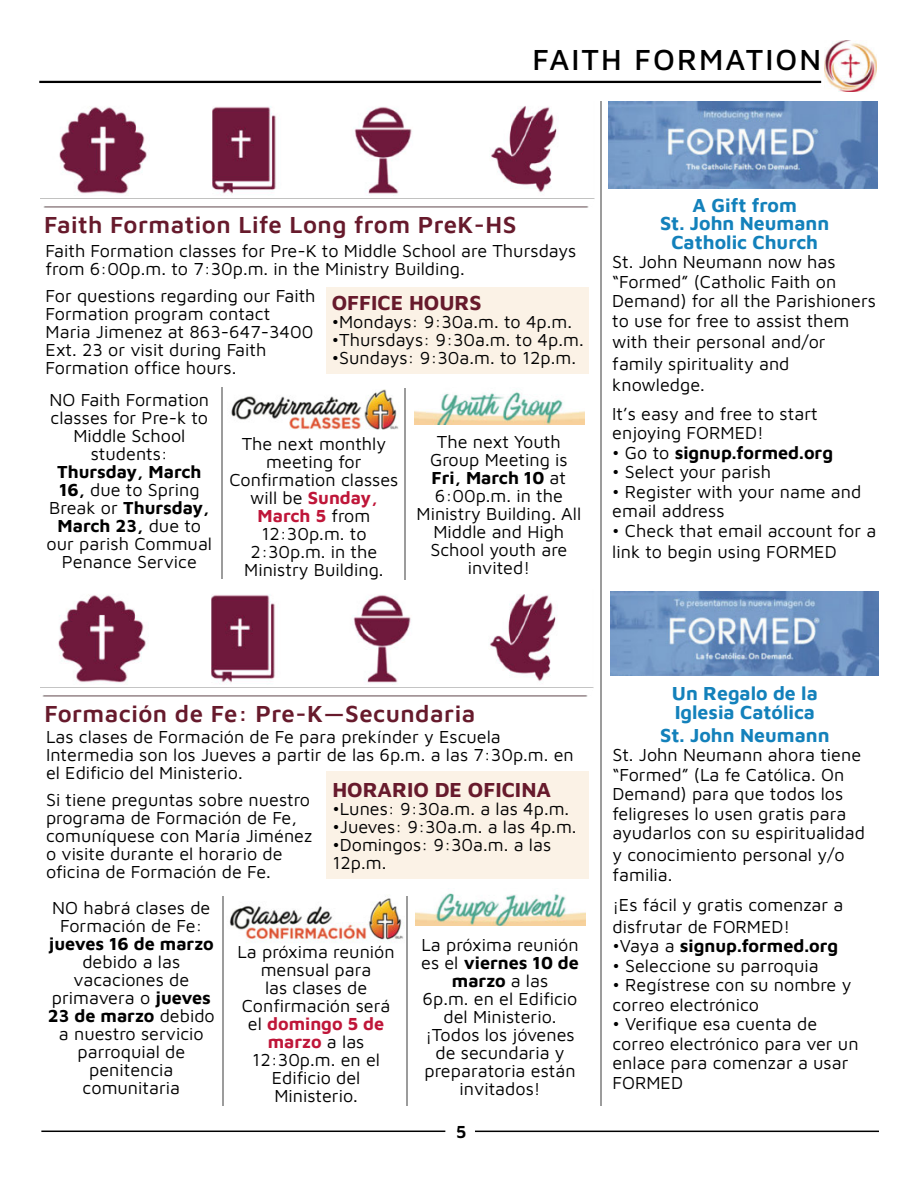
<style>
.page{position:relative;width:918px;height:1188px;background:#fff}
.page>*{position:absolute;margin:0;border:0;box-sizing:border-box;transform-origin:0 0}
.Page_Title_-_Odds{font:500 30px "Maven Pro";letter-spacing:.07em;color:#000}
.Header1{font:600 24px "Maven Pro";letter-spacing:.02em;color:#671a2c}
.Body_Copy{font:700 21px "Jcyptx Maven Pro";color:#671a2c}
.Subhead1{font:700 19.5px "Jcyptx Maven Pro";color:#1381bb}
.Subhead1-2{font:700 19.5px "Hfkyns Maven Pro";color:#1381bb}
.Body_Copy-2{font:700 19.5px "Hfkyns Maven Pro";color:#1381bb}
.Body_Copy-3{font:18px/18px "Nwqttw Maven Pro";color:#000;text-align:center}
.Body_Copy-4{font:18px/18px "Jvcqqn Maven Pro";color:#000;text-align:center}
.Body_Copy-5{font:700 18px "Hfkyns Maven Pro";color:#000}
.Page_Numbers{font:600 18px "Maven Pro";color:#000}
.s1{font-family:"Nwqttw Maven Pro"}
.s2{font-family:"Jvcqqn Maven Pro"}
.s3{font-family:"Hfkyns Maven Pro";font-weight:700}
.s4{font-family:"Jcyptx Maven Pro";font-weight:700}
.s5{font-family:"Hfkyns Maven Pro";font-weight:700;color:#bf1639}
.s6{font-family:"Jcyptx Maven Pro";font-weight:700;color:#bf1639}
.s7{font-family:"Nwqttw Maven Pro";font-weight:400}
.s8{font-family:"Hfkyns Maven Pro"}
</style>
<div class="page">
<hr style="left:39px;top:81px;width:782px;height:2px;background:#000">
<svg style="left:824px;top:57px;width:53px;height:35px"></svg>
<img style="left:825px;top:40px;width:51px;height:51px">
<hr style="left:41px;top:1131px;width:404px;height:1px;background:#000">
<hr style="left:475px;top:1131px;width:404px;height:1px;background:#000">
<img style="left:41px;top:106px;width:553px;height:102px">
<hr style="left:600px;top:101px;width:2px;height:1005px;background:#9c9c9c">
<hr style="left:221px;top:388px;width:2px;height:191px;background:#9c9c9c">
<hr style="left:404px;top:389px;width:2px;height:191px;background:#9c9c9c">
<hr style="left:223px;top:896px;width:1px;height:209px;background:#9c9c9c">
<hr style="left:406px;top:897px;width:1px;height:209px;background:#9c9c9c">
<img style="left:40px;top:594px;width:553px;height:102px">
<img style="left:609px;top:101px;width:269px;height:88px">
<img style="left:610px;top:592px;width:268px;height:84px">
<img style="left:414px;top:392px;width:170px;height:33px">
<img style="left:231px;top:390px;width:168px;height:40px">
<img style="left:415px;top:888px;width:170px;height:38px">
<img style="left:229px;top:896px;width:175px;height:47px">
<div style="left:326px;top:287px;width:262px;height:87px;background:#fbf2e6"></div>
<div style="left:326px;top:771px;width:263px;height:107px;background:#fbf2e6"></div>
<p class="Page_Title_-_Odds" style="left:533px;top:39px;width:290px">FAITH FORMATION</p>
<p class="Header1" style="left:44px;top:209px;width:474px">Faith Formation Life Long from PreK-HS</p>
<p class="Body_Copy-4" style="left:46px;top:240px;width:532px;text-align:left">Faith Formation classes for Pre-K to Middle School are Thursdays <span class="s1">from 6:00p.m. to 7:30p.m. in the Ministry Building.</span></p>
<p class="Body_Copy-4" style="left:46px;top:285px;width:272px">For questions regarding our Faith</p>
<p class="Body_Copy-3" style="left:46px;top:303px;width:226px">Formation program contact</p>
<p class="Body_Copy-3" style="left:46px;top:321px;width:269px">Maria Jimenez at 863-647-3400</p>
<p class="Body_Copy-3" style="left:46px;top:339px;width:222px">Ext. 23 or visit during Faith</p>
<p class="Body_Copy-4" style="left:46px;top:357px;width:192px">Formation office hours.</p>
<p class="Body_Copy" style="left:332px;top:288px;width:151px">OFFICE HOURS</p>
<p class="Body_Copy-3" style="left:332px;top:312px;width:242px">•Mondays: 9:30a.m. to 4p.m.</p>
<p class="Body_Copy-3" style="left:332px;top:330px;width:254px">•Thursdays: 9:30a.m. to 4p.m.</p>
<p class="Body_Copy-3" style="left:332px;top:348px;width:246px">•Sundays: 9:30a.m. to 12p.m.</p>
<p class="Body_Copy-3" style="left:50px;top:390px;width:161px">NO Faith Formation <span class="s2">classes for Pre-k to<br></span>Middle School students:</p>
<p class="Body_Copy-3" style="left:47px;top:462px;width:167px"><span class="s3">Thursday, March<br></span><span class="s4">16,</span> due to Spring<br><span class="s2">Break or</span> <span class="s3">Thursday,<br></span><span class="s4">March 23,</span> due to our parish Commual<br><span class="s2">Penance Service</span></p>
<p class="Body_Copy-3" style="left:242px;top:434px;width:146px">The next monthly meeting for</p>
<p class="Body_Copy-3" style="left:229px;top:470px;width:171px"><span class="s2">Confirmation classes </span>will be <span class="s5">Sunday,<br></span><span class="s6">March 5</span> from<br>12:30p.m. to<br>2:30p.m. in the<br>Ministry Building.</p>
<p class="Body_Copy-3" style="left:417px;top:431px;width:166px">The next Youth<br>Group Meeting is<br><span class="s4">Fri, March 10</span> at<br>6:00p.m. in the<br>Ministry Building. All<br>Middle and High<br>School youth are invited!</p>
<p class="Subhead1-2" style="left:693px;top:192px;width:106px">A Gift from</p>
<p class="Subhead1-2" style="left:660px;top:210px;width:171px">St. John Neumann</p>
<p class="Body_Copy-2" style="left:671px;top:228px;width:148px">Catholic Church</p>
<p class="Body_Copy-3" style="left:612px;top:252px;width:225px">St. John Neumann now has</p>
<p class="Body_Copy-3" style="left:612px;top:271px;width:226px">“Formed” (Catholic Faith on</p>
<p class="Body_Copy-4" style="left:612px;top:291px;width:265px">Demand) for all the Parishioners</p>
<p class="Body_Copy-3" style="left:612px;top:308px;width:239px;line-height:21.6px;text-align:left">to use for free to assist them with their personal and/or family spirituality and knowledge.</p>
<p class="Body_Copy-3" style="left:612px;top:403px;width:207px">It’s easy and free to start</p>
<p class="Body_Copy-3" style="left:612px;top:423px;width:153px">enjoying FORMED!</p>
<p class="Body_Copy-5" style="left:612px;top:440px;width:222px"><span class="s7">• Go to</span> signup.formed.org</p>
<p class="Body_Copy-3" style="left:612px;top:462px;width:160px">• Select your parish</p>
<p class="Body_Copy-3" style="left:612px;top:481px;width:251px">• Register with your name and</p>
<p class="Body_Copy-3" style="left:612px;top:501px;width:114px">email address</p>
<p class="Body_Copy-3" style="left:612px;top:519px;width:266px;line-height:21.6px;text-align:left">• Check that email account for a link to begin using FORMED</p>
<p class="Header1" style="left:44px;top:697px;width:432px">Formación de Fe: Pre-K—Secundaria</p>
<p class="Body_Copy-4" style="left:46px;top:727px;width:529px;text-align:left">Las clases de Formación de Fe para prekínder y Escuela<br><span class="s1">Intermedia son los Jueves a partir de las 6p.m. a las 7:30p.m. en </span>el Edificio del Ministerio.</p>
<p class="Body_Copy-3" style="left:46px;top:790px;width:266px">Si tiene preguntas sobre nuestro</p>
<p class="Body_Copy-4" style="left:46px;top:808px;width:253px">programa de Formación de Fe,</p>
<p class="Body_Copy-4" style="left:46px;top:826px;width:268px">comuníquese con María Jiménez</p>
<p class="Body_Copy-3" style="left:46px;top:844px;width:238px">o visite durante el horario de</p>
<p class="Body_Copy-4" style="left:46px;top:862px;width:226px">oficina de Formación de Fe.</p>
<p class="Body_Copy" style="left:332px;top:775px;width:220px">HORARIO DE OFICINA</p>
<p class="Body_Copy-3" style="left:332px;top:798px;width:238px">•Lunes: 9:30a.m. a las 4p.m.</p>
<p class="Body_Copy-3" style="left:332px;top:816px;width:246px">•Jueves: 9:30a.m. a las 4p.m.</p>
<p class="Body_Copy-3" style="left:332px;top:834px;width:220px">•Domingos: 9:30a.m. a las</p>
<p class="Body_Copy-3" style="left:332px;top:852px;width:56px">12p.m.</p>
<p class="Body_Copy-3" style="left:48px;top:898px;width:168px">NO habrá clases de<br><span class="s2">Formación de Fe: </span><span class="s3">jueves 16 de marzo </span>debido a las vacaciones de primavera o <span class="s3">jueves<br></span><span class="s4">23 de marzo</span> debido a nuestro servicio <span class="s2">parroquial de </span>penitencia comunitaria</p>
<p class="Body_Copy-4" style="left:238px;top:941px;width:159px">La próxima reunión <span class="s1">mensual para</span></p>
<p class="Body_Copy-4" style="left:242px;top:977px;width:150px"><span class="s1">las clases de<br></span>Confirmación será</p>
<p class="Body_Copy-3" style="left:248px;top:1013px;width:138px">el <span class="s6">domingo 5 de marzo</span> a las<br>12:30p.m. en el<br><span class="s2">Edificio del<br></span>Ministerio.</p>
<p class="Body_Copy-4" style="left:421px;top:935px;width:159px">La próxima reunión <span class="s1">es el</span> <span class="s4">viernes 10 de marzo</span> <span class="s1">a las</span></p>
<p class="Body_Copy-3" style="left:423px;top:989px;width:156px"><span class="s2">6p.m. en el Edificio </span>del Ministerio. <span class="s2">¡Todos los jóvenes </span>de secundaria y preparatoria están invitados!</p>
<p class="Page_Numbers" style="left:456px;top:1119px;width:12px">5</p>
<p class="Subhead1" style="left:672px;top:680px;width:148px">Un Regalo de la</p>
<p class="Subhead1" style="left:675px;top:698px;width:142px">Iglesia Católica</p>
<p class="Subhead1" style="left:660px;top:722px;width:171px">St. John <span class="s8">Neumann</span></p>
<p class="Body_Copy-3" style="left:612px;top:745px;width:250px">St. John Neumann ahora tiene</p>
<p class="Body_Copy-4" style="left:612px;top:765px;width:233px">“Formed” (La fe Católica. On</p>
<p class="Body_Copy-4" style="left:612px;top:784px;width:232px">Demand) para que todos los</p>
<p class="Body_Copy-3" style="left:612px;top:804px;width:235px">feligreses lo usen gratis para</p>
<p class="Body_Copy-3" style="left:612px;top:821px;width:254px;line-height:21.6px;text-align:left">ayudarlos con su espiritualidad y conocimiento personal y/o</p>
<p class="Body_Copy-3" style="left:612px;top:864px;width:62px">familia.</p>
<p class="Body_Copy-3" style="left:612px;top:893px;width:233px;line-height:21.6px;text-align:left">¡Es fácil y gratis comenzar a disfrutar de FORMED!</p>
<p class="Body_Copy-5" style="left:612px;top:934px;width:227px"><span class="s7">•Vaya a</span> signup.formed.org</p>
<p class="Body_Copy-4" style="left:612px;top:955px;width:208px">• Seleccione su parroquia</p>
<p class="Body_Copy-3" style="left:612px;top:975px;width:240px">• Regístrese con su nombre y</p>
<p class="Body_Copy-4" style="left:612px;top:994px;width:148px">correo electrónico</p>
<p class="Body_Copy-4" style="left:612px;top:1014px;width:206px">• Verifique esa cuenta de</p>
<p class="Body_Copy-4" style="left:612px;top:1033px;width:248px">correo electrónico para ver un</p>
<p class="Body_Copy-3" style="left:612px;top:1053px;width:238px">enlace para comenzar a usar</p>
<p class="Body_Copy-3" style="left:612px;top:1072px;width:72px">FORMED</p>
</div>
